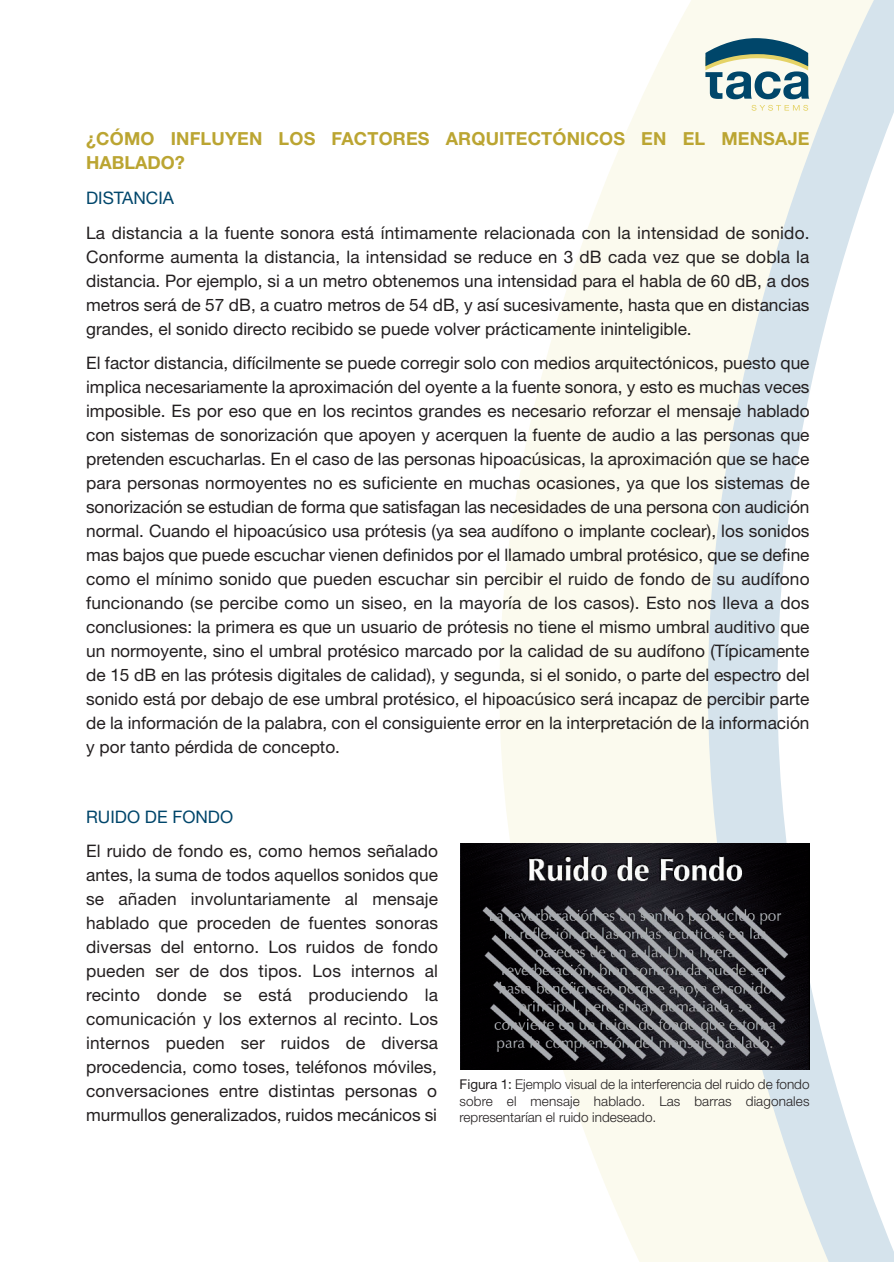
<style>
.page{position:relative;width:894px;height:1262px;background:#fff}
.page>*{position:absolute;margin:0;border:0;box-sizing:border-box;transform-origin:0 0}
.t1{font:700 18px/24px "Helvetica Neue";letter-spacing:.01em;color:#bba532}
.t2{font:17.25px/24px "Helvetica Neue";color:#231f20;text-align:justify}
.t3{font:17.25px "Helvetica Neue";color:#00466b}
.t4{font:300 13.5px/16.5px "Helvetica Neue";color:#231f20;text-align:justify}
.s1{font-weight:400}
</style>
<div class="page">
<svg style="left:499px;top:0;width:385px;height:1262px;fill:#fbfaee"></svg>
<svg style="left:705px;top:38px;width:104px;height:61px;background:#7d9ea3"></svg>
<svg style="left:751px;top:105px;width:56px;height:6px"></svg>
<img style="left:460px;top:843px;width:349px;height:226px">
<p class="t1" style="left:86px;top:129px;width:724px">¿CÓMO INFLUYEN LOS FACTORES ARQUITECTÓNICOS EN EL MENSAJE<br>HABLADO?</p>
<p class="t3" style="left:86px;top:192px;width:89px">DISTANCIA</p>
<p class="t2" style="left:86px;top:222px;width:724px">La distancia a la fuente sonora está íntimamente relacionada con la intensidad de sonido.<br>Conforme aumenta la distancia, la intensidad se reduce en 3 dB cada vez que se dobla la distancia. Por ejemplo, si a un metro obtenemos una intensidad para el habla de 60 dB, a dos metros será de 57 dB, a cuatro metros de 54 dB, y así sucesivamente, hasta que en distancias grandes, el sonido directo recibido se puede volver prácticamente ininteligible.</p>
<p class="t2" style="left:86px;top:353px;width:724px">El factor distancia, difícilmente se puede corregir solo con medios arquitectónicos, puesto que implica necesariamente la aproximación del oyente a la fuente sonora, y esto es muchas veces imposible. Es por eso que en los recintos grandes es necesario reforzar el mensaje hablado con sistemas de sonorización que apoyen y acerquen la fuente de audio a las personas que pretenden escucharlas. En el caso de las personas hipoacúsicas, la aproximación que se hace para personas normoyentes no es suficiente en muchas ocasiones, ya que los sistemas de sonorización se estudian de forma que satisfagan las necesidades de una persona con audición normal. Cuando el hipoacúsico usa prótesis (ya sea audífono o implante coclear), los sonidos mas bajos que puede escuchar vienen definidos por el llamado umbral protésico, que se define como el mínimo sonido que pueden escuchar sin percibir el ruido de fondo de su audífono funcionando (se percibe como un siseo, en la mayoría de los casos). Esto nos lleva a dos conclusiones: la primera es que un usuario de prótesis no tiene el mismo umbral auditivo que un normoyente, sino el umbral protésico marcado por la calidad de su audífono (Típicamente de 15 dB en las prótesis digitales de calidad), y segunda, si el sonido, o parte del espectro del sonido está por debajo de ese umbral protésico, el hipoacúsico será incapaz de percibir parte de la información de la palabra, con el consiguiente error en la interpretación de la información y por tanto pérdida de concepto.</p>
<p class="t3" style="left:86px;top:810px;width:148px">RUIDO DE FONDO</p>
<p class="t2" style="left:86px;top:841px;width:353px">El ruido de fondo es, como hemos señalado antes, la suma de todos aquellos sonidos que se añaden involuntariamente al mensaje hablado que proceden de fuentes sonoras diversas del entorno. Los ruidos de fondo pueden ser de dos tipos. Los internos al recinto donde se está produciendo la comunicación y los externos al recinto. Los internos pueden ser ruidos de diversa procedencia, como toses, teléfonos móviles, conversaciones entre distintas personas o murmullos generalizados, ruidos mecánicos si</p>
<p class="t4" style="left:459px;top:1077px;width:351px"><span class="s1">Figura 1:</span> Ejemplo visual de la interferencia del ruido de fondo sobre el mensaje hablado. Las barras diagonales representarían el ruido indeseado.</p>
</div>
